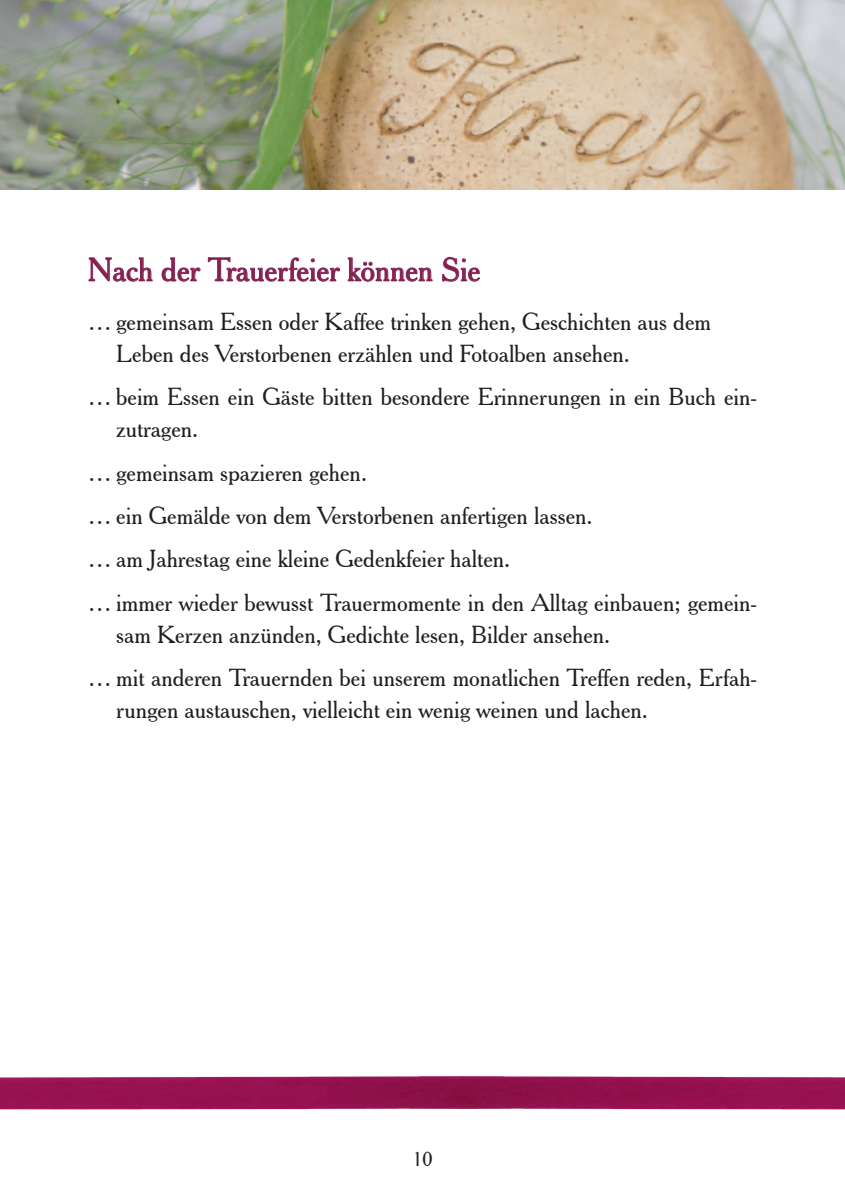
<style>
.page{position:relative;width:845px;height:1202px;background:#fff}
.page>*{position:absolute;margin:0;border:0;box-sizing:border-box;transform-origin:0 0}
.Überschrift_rechts{font:32px "Cheltenham BT";color:#82214c}
.t1{font:24px/32px "Cheltenham BT";color:#231f20}
.t2{font:20px "Cheltenham BT";color:#231f20}
</style>
<div class="page">
<img style="left:0;top:1076px;width:845px;height:34px">
<svg style="left:88px;top:257px;width:65px;height:25px"></svg>
<svg style="left:161px;top:257px;width:40px;height:25px"></svg>
<svg style="left:207px;top:257px;width:133px;height:25px"></svg>
<svg style="left:347px;top:257px;width:86px;height:25px"></svg>
<svg style="left:442px;top:256px;width:38px;height:26px"></svg>
<img style="left:0;top:0;width:845px;height:189px">
<p class="Überschrift_rechts" style="left:88px;top:250px;width:394px">Nach der Trauerfeier können Sie</p>
<p class="t1" style="left:116px;top:305px;width:596px;text-indent:-28px">… gemeinsam Essen oder Kaffee trinken gehen, Geschichten aus dem<br>Leben des Verstorbenen erzählen und Fotoalben ansehen.</p>
<p class="t1" style="left:116px;top:380px;width:642px;text-indent:-28px">… beim Essen ein Gäste bitten besondere Erinnerungen in ein Buch ein&shy;zutragen.</p>
<p class="t1" style="left:88px;top:456px;width:281px">… gemeinsam spazieren gehen.</p>
<p class="t1" style="left:88px;top:499px;width:506px">… ein Gemälde von dem Verstorbenen anfertigen lassen.</p>
<p class="t1" style="left:88px;top:542px;width:424px">… am Jahrestag eine kleine Gedenkfeier halten.</p>
<p class="t1" style="left:116px;top:586px;width:642px;text-indent:-28px">… immer wieder bewusst Trauermomente in den Alltag einbauen; gemein&shy;sam Kerzen anzünden, Gedichte lesen, Bilder ansehen.</p>
<p class="t1" style="left:116px;top:661px;width:642px;text-indent:-28px">… mit anderen Trauernden bei unserem monatlichen Treffen reden, Erfah&shy;rungen austauschen, vielleicht ein wenig weinen und lachen.</p>
<p class="t2" style="left:412px;top:1147px;width:22px">10</p>
</div>
